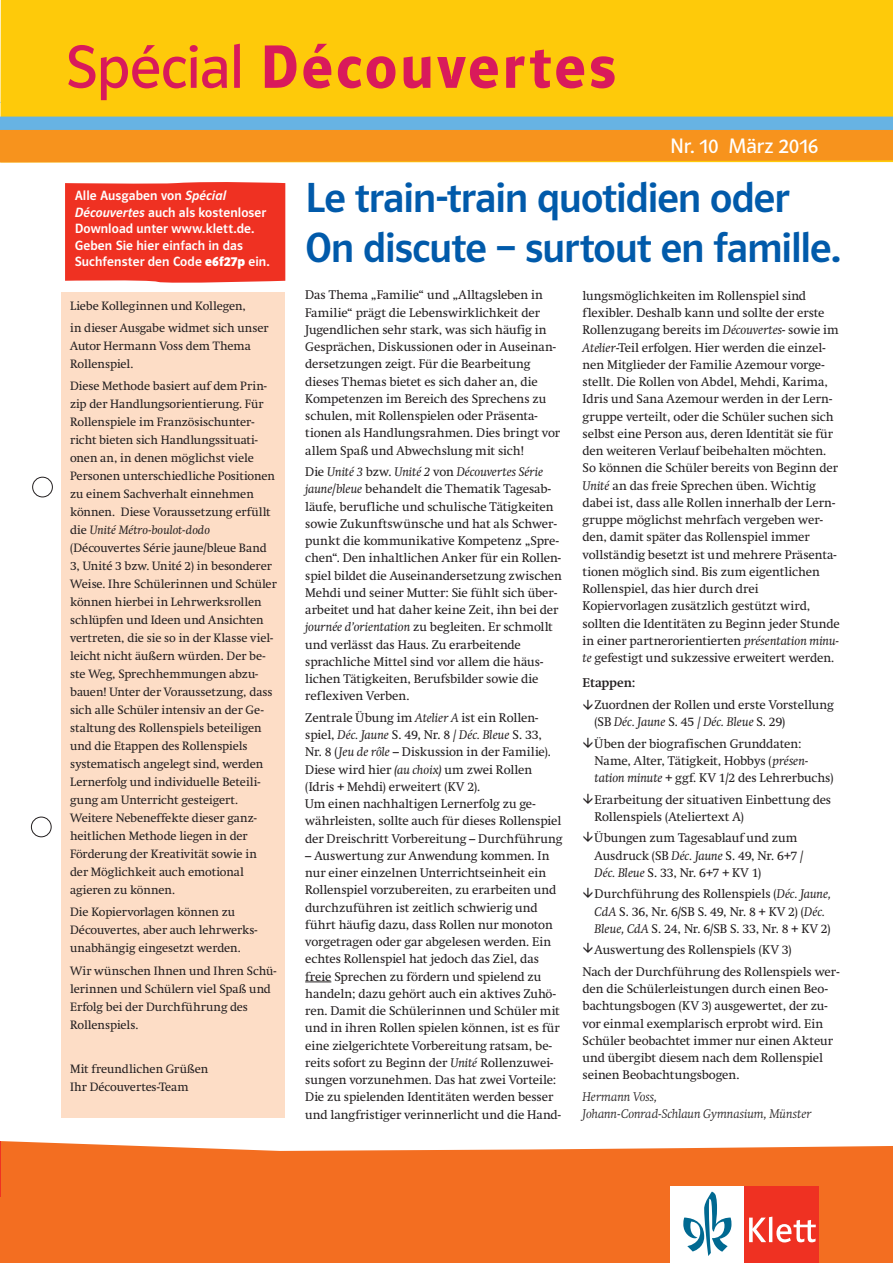
<style>
.page{position:relative;width:893px;height:1263px;background:#fff}
.page>*{position:absolute;margin:0;border:0;box-sizing:border-box;transform-origin:0 0}
.t1{font:61.5px "Polo ST11 K Hfett";letter-spacing:.055em;color:#d91a5b}
.t2{font:42.3px/50.1px "Polo ST11 K Krftg";letter-spacing:-.02em;color:#015aaa}
.t3{font:21px "Polo ST11 K Buch";color:#fff}
.t4{font:13.5px/16.5px "Polo ST11 K Krftg";letter-spacing:.01em;color:#fff}
.t5{font:12.45px/17.2px "Klett Swift";color:#231f20}
.t6{font:italic 300 12.45px/17.2px "Klett Swift";letter-spacing:-.005em;color:#231f20}
.t7{font:700 12.45px "Klett Swift";letter-spacing:-.01em;color:#231f20}
.t8{font:12px/18px "Klett Swift";letter-spacing:-.005em;color:#231f20}
.s1{font-family:"Polo ST11 K Buch"}
.s2{font-family:"Polo ST11 K Krftg Kursiv"}
.s3{font-family:"Polo ST11 K";font-weight:700}
.s4{font-style:italic}
</style>
<div class="page">
<div style="left:32px;top:477px;width:21px;height:20px;border:1px solid #231f20;border-radius:50%"></div>
<div style="left:31px;top:817px;width:21px;height:20px;border:1px solid #231f20;border-radius:50%"></div>
<div style="left:0;top:0;width:893px;height:162px;background:#feca0a"></div>
<div style="left:0;top:1141px;width:893px;height:122px;background:#f36e21"></div>
<div style="left:62px;top:292px;width:223px;height:826px;background:#fdddc6"></div>
<div style="left:670px;top:1186px;width:75px;height:77px;background:#fff"></div>
<div style="left:745px;top:1186px;width:74px;height:77px;background:#ef3122"></div>
<svg style="left:749px;top:1216px;width:67px;height:26px"></svg>
<svg style="left:683px;top:1191px;width:48px;height:65px"></svg>
<svg style="left:0;top:117px;width:893px;height:45px;background:#cd9c55"></svg>
<div style="left:65px;top:182px;width:220px;height:101px;background:#ef3122"></div>
<svg style="left:305px;top:981px;width:26px;height:1px"></svg>
<h1 class="t1" style="left:65px;top:32px;width:553px"><span class="s1">Spécial</span> Découvertes</h1>
<h3 class="t3" style="left:670px;top:134px;width:149px">Nr. 10 März 2016</h3>
<p class="t4" style="left:75px;top:188px;width:196px">Alle Ausgaben von <span class="s2">Spécial<br>Découvertes</span> auch als kostenloser<br>Download unter www.klett.de.<br>Geben Sie hier einfach in das<br>Suchfenster den Code <span class="s3">e6f27p</span> ein.</p>
<p class="t8" style="left:70px;top:294px;width:200px;line-height:22.2px">Liebe Kolleginnen und Kollegen,<br>in dieser Ausgabe widmet sich unser</p>
<p class="t8" style="left:70px;top:337px;width:182px">Autor Hermann Voss dem Thema<br>Rollenspiel.</p>
<p class="t8" style="left:70px;top:377px;width:208px">Diese Methode basiert auf dem Prin&shy;zip der Handlungsorientierung. Für Rollenspiele im Französischunter&shy;richt bieten sich Handlungssituati&shy;onen an, in denen möglichst viele Personen unterschiedliche Positionen zu einem Sachverhalt einnehmen können. Diese Voraussetzung erfüllt die <span class="s4">Unité Métro-boulot-dodo </span>(Découvertes Série jaune/bleue Band 3, Unité 3 bzw. Unité 2) in besonderer Weise. Ihre Schülerinnen und Schüler können hierbei in Lehrwerksrollen schlüpfen und Ideen und Ansichten vertreten, die sie so in der Klasse viel&shy;leicht nicht äußern würden. Der be&shy;ste Weg, Sprechhemmungen abzu&shy;bauen! Unter der Voraussetzung, dass sich alle Schüler intensiv an der Ge&shy;staltung des Rollenspiels beteiligen und die Etappen des Rollenspiels systematisch angelegt sind, werden Lernerfolg und individuelle Beteili&shy;gung am Unterricht gesteigert.<br>Weitere Nebeneffekte dieser ganz&shy;heitlichen Methode liegen in der Förderung der Kreativität sowie in der Möglichkeit auch emotional agieren zu können.</p>
<p class="t8" style="left:70px;top:903px;width:189px">Die Kopiervorlagen können zu<br>Découvertes, aber auch lehrwerks&shy;unabhängig eingesetzt werden.</p>
<p class="t8" style="left:70px;top:962px;width:208px">Wir wünschen Ihnen und Ihren Schü&shy;lerinnen und Schülern viel Spaß und<br>Erfolg bei der Durchführung des<br>Rollenspiels.</p>
<p class="t8" style="left:70px;top:1060px;width:140px">Mit freundlichen Grüßen<br>Ihr Découvertes-Team</p>
<h2 class="t2" style="left:305px;top:173px;width:537px">Le train-train quotidien oder<br>On discute – surtout en famille.</h2>
<p class="t5" style="left:583px;top:287px;width:259px">lungsmöglichkeiten im Rollenspiel sind flexibler. Deshalb kann und sollte der erste Rollenzugang bereits im <span class="s4">Découvertes</span>- sowie im <span class="s4">Atelier</span>-Teil erfolgen. Hier werden die einzel&shy;nen Mitglieder der Familie Azemour vorge&shy;stellt. Die Rollen von Abdel, Mehdi, Karima, Idris und Sana Azemour werden in der Lern&shy;gruppe verteilt, oder die Schüler suchen sich selbst eine Person aus, deren Identität sie für den weiteren Verlauf beibehalten möchten.<br>So können die Schüler bereits von Beginn der <span class="s4">Unité</span> an das freie Sprechen üben. Wichtig dabei ist, dass alle Rollen innerhalb der Lern&shy;gruppe möglichst mehrfach vergeben wer&shy;den, damit später das Rollenspiel immer vollständig besetzt ist und mehrere Präsenta&shy;tionen möglich sind. Bis zum eigentlichen Rollenspiel, das hier durch drei Kopiervorlagen zusätzlich gestützt wird, sollten die Identitäten zu Beginn jeder Stunde in einer partnerorientierten <span class="s4">présentation minu&shy;te</span> gefestigt und sukzessive erweitert werden.</p>
<p class="t7" style="left:583px;top:676px;width:54px">Etappen:</p>
<p class="t5" style="left:595px;top:696px;width:241px">Zuordnen der Rollen und erste Vorstellung (SB <span class="s4">Déc. Jaune</span> S. 45 / <span class="s4">Déc. Bleue</span> S. 29)</p>
<p class="t5" style="left:595px;top:735px;width:240px">Üben der biografischen Grunddaten:<br>Name, Alter, Tätigkeit, Hobbys (<span class="s4">présen&shy;tation minute</span> + ggf. KV 1/2 des Lehrerbuchs)</p>
<p class="t5" style="left:595px;top:791px;width:238px">Erarbeitung der situativen Einbettung des<br>Rollenspiels (Ateliertext A)</p>
<p class="t5" style="left:595px;top:829px;width:210px">Übungen zum Tagesablauf und zum<br>Ausdruck (SB <span class="s4">Déc. Jaune</span> S. 49, Nr. 6+7 /<br><span class="s4">Déc. Bleue</span> S. 33, Nr. 6+7 + KV 1)</p>
<p class="t5" style="left:595px;top:885px;width:238px">Durchführung des Rollenspiels (<span class="s4">Déc. Jaune,<br>CdA</span> S. 36, Nr. 6/SB S. 49, Nr. 8 + KV 2) (<span class="s4">Déc.<br>Bleue, CdA</span> S. 24, Nr. 6/SB S. 33, Nr. 8 + KV 2)</p>
<p class="t5" style="left:583px;top:939px;width:258px;line-height:21.5px;text-indent:12px">Auswertung des Rollenspiels (KV 3)<br>Nach der Durchführung des Rollenspiels wer-</p>
<p class="t5" style="left:583px;top:980px;width:252px">den die Schülerleistungen durch einen Beo&shy;bachtungsbogen (KV 3) ausgewertet, der zu&shy;vor einmal exemplarisch erprobt wird. Ein Schüler beobachtet immer nur einen Akteur und übergibt diesem nach dem Rollenspiel seinen Beobachtungsbogen.</p>
<p class="t6" style="left:583px;top:1088px;width:230px">Hermann Voss,<br>Johann-Conrad-Schlaun Gymnasium, Münster</p>
<p class="t5" style="left:305px;top:287px;width:256px">Das Thema „Familie“ und „Alltagsleben in Familie“ prägt die Lebenswirklichkeit der Jugendlichen sehr stark, was sich häufig in Gesprächen, Diskussionen oder in Auseinan&shy;dersetzungen zeigt. Für die Bearbeitung dieses Themas bietet es sich daher an, die Kompetenzen im Bereich des Sprechens zu schulen, mit Rollenspielen oder Präsenta&shy;tionen als Handlungsrahmen. Dies bringt vor allem Spaß und Abwechslung mit sich!</p>
<p class="t5" style="left:305px;top:463px;width:258px">Die <span class="s4">Unité 3</span> bzw. <span class="s4">Unité 2</span> von <span class="s4">Découvertes Série jaune/bleue</span> behandelt die Thematik Tagesab&shy;läufe, berufliche und schulische Tätigkeiten sowie Zukunftswünsche und hat als Schwer&shy;punkt die kommunikative Kompetenz „Spre&shy;chen“. Den inhaltlichen Anker für ein Rollen&shy;spiel bildet die Auseinandersetzung zwischen Mehdi und seiner Mutter: Sie fühlt sich über&shy;arbeitet und hat daher keine Zeit, ihn bei der <span class="s4">journée d’orientation</span> zu begleiten. Er schmollt und verlässt das Haus. Zu erarbeitende sprachliche Mittel sind vor allem die häus&shy;lichen Tätigkeiten, Berufsbilder sowie die reflexiven Verben.</p>
<p class="t5" style="left:305px;top:709px;width:259px">Zentrale Übung im <span class="s4">Atelier A</span> ist ein Rollen&shy;spiel, <span class="s4">Déc. Jaune</span> S. 49, Nr. 8 / <span class="s4">Déc. Bleue</span> S. 33,<br>Nr. 8 (<span class="s4">Jeu de rôle</span> – Diskussion in der Familie).<br>Diese wird hier <span class="s4">(au choix)</span> um zwei Rollen (Idris + Mehdi) erweitert (KV 2).<br>Um einen nachhaltigen Lernerfolg zu ge&shy;währleisten, sollte auch für dieses Rollenspiel der Dreischritt Vorbereitung – Durchführung</p>
<p class="t5" style="left:305px;top:847px;width:257px">– Auswertung zur Anwendung kommen. In nur einer einzelnen Unterrichtseinheit ein Rollenspiel vorzubereiten, zu erarbeiten und durchzuführen ist zeitlich schwierig und führt häufig dazu, dass Rollen nur monoton vorgetragen oder gar abgelesen werden. Ein echtes Rollenspiel hat jedoch das Ziel, das freie Sprechen zu fördern und spielend zu handeln; dazu gehört auch ein aktives Zuhö&shy;ren. Damit die Schülerinnen und Schüler mit und in ihren Rollen spielen können, ist es für eine zielgerichtete Vorbereitung ratsam, be&shy;reits sofort zu Beginn der <span class="s4">Unité</span> Rollenzuwei&shy;sungen vorzunehmen. Das hat zwei Vorteile:<br>Die zu spielenden Identitäten werden besser und langfristiger verinnerlicht und die Hand-</p>
</div>
